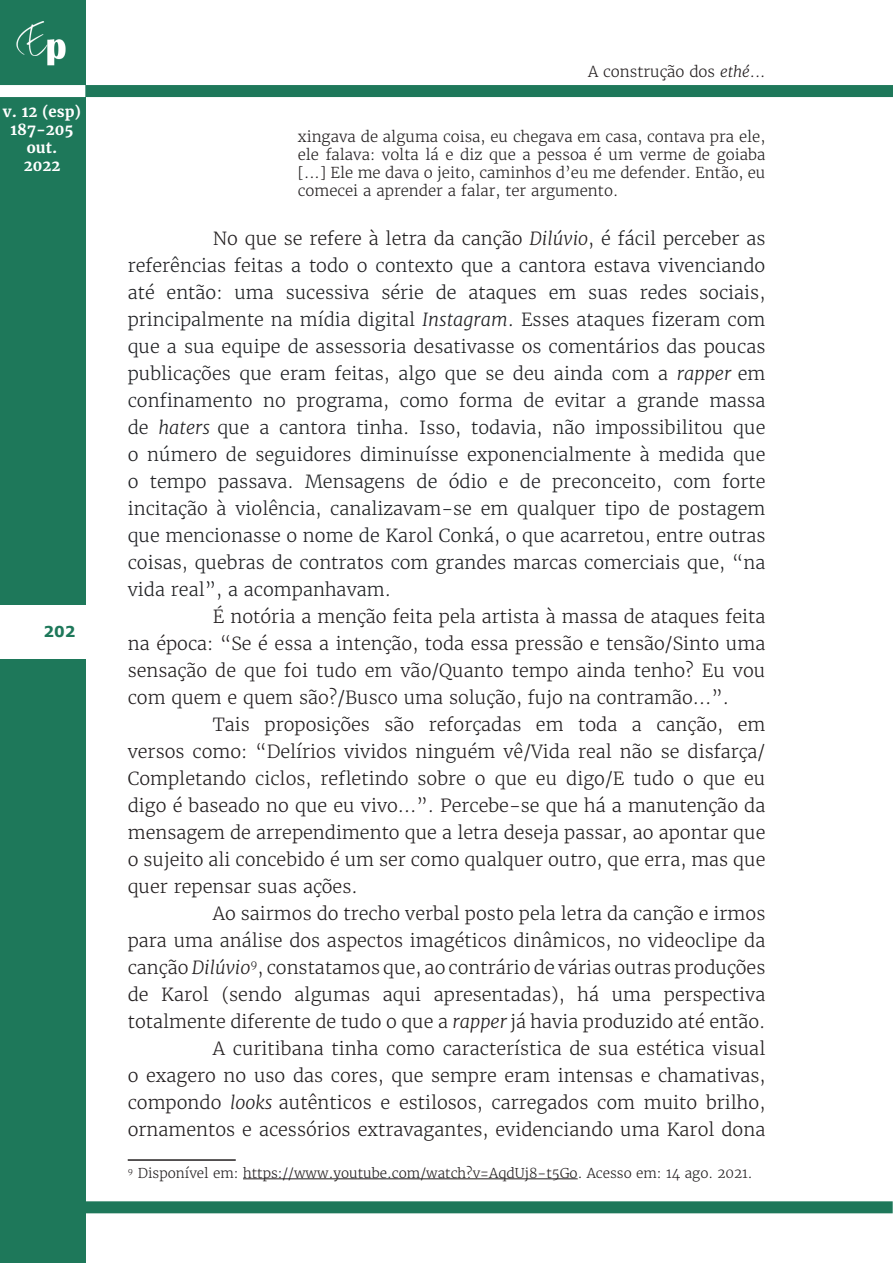
<style>
.page{position:relative;width:893px;height:1263px;background:#fff}
.page>*{position:absolute;margin:0;border:0;box-sizing:border-box;transform-origin:0 0}
.Corpo_do_artigo{font:300 18px/27px "Merriweather";color:#231f20;text-align:justify}
.Corpo_do_artigo-2{font:300 18px/27px "Merriweather";color:#202124;text-align:justify}
.Citação__4L{font:300 15px/18px "Merriweather";color:#231f20;text-align:justify}
.t1{font:700 15px/18px "Merriweather";color:#fff;text-align:center}
.t2{font:700 15px "Verdana";color:#1e785a}
.Rodapé{font:300 13.5px "Merriweather";color:#231f20}
.s1{font-style:italic}
.s2{color:#231f20}
.s3{font-style:italic;color:#231f20}
</style>
<div class="page">
<div style="left:0;top:0;width:85px;height:1263px;background:#1e785a"></div>
<img style="left:16px;top:21px;width:50px;height:45px">
<div style="left:85px;top:85px;width:808px;height:12px;background:#1e785a"></div>
<div style="left:0;top:85px;width:85px;height:12px;background:#fff"></div>
<div style="left:0;top:605px;width:85px;height:53px;background:#fff"></div>
<div style="left:84px;top:1201px;width:809px;height:12px;background:#1e785a"></div>
<hr style="left:128px;top:1159px;width:108px;height:2px;background:#231f20">
<hr style="left:243px;top:1178px;width:335px;height:1px;background:#231f20">
<p class="t1" style="left:3px;top:103px;width:80px">v. 12 (esp)<br>187-205 out.<br>2022</p>
<p class="t2" style="left:44px;top:622px;width:33px">202</p>
<p class="Citação__4L" style="left:588px;top:63px;width:179px">A construção dos <span class="s1">ethé</span>...</p>
<p class="Citação__4L" style="left:298px;top:128px;width:469px">xingava de alguma coisa, eu chegava em casa, contava pra ele, ele falava: volta lá e diz que a pessoa é um verme de goiaba [...] Ele me dava o jeito, caminhos d’eu me defender. Então, eu comecei a aprender a falar, ter argumento.</p>
<p class="Corpo_do_artigo-2" style="left:128px;top:225px;width:639px;text-indent:85px"><span class="s2">No que se refere à letra da canção</span> <span class="s3">Dilúvio</span><span class="s2">,</span> é fácil perceber as referências feitas a todo o contexto que a cantora estava vivenciando até então: uma sucessiva série de ataques em suas redes sociais, principalmente na mídia digital <span class="s1">Instagram</span>. Esses ataques fizeram com que a sua equipe de assessoria desativasse os comentários das poucas publicações que eram feitas, algo que se deu ainda com a <span class="s1">rapper</span> em confinamento no programa, como forma de evitar a grande massa de <span class="s1">haters</span> que a cantora tinha. Isso, todavia, não impossibilitou que o número de seguidores diminuísse exponencialmente à medida que o tempo passava. Mensagens de ódio e de preconceito, com forte incitação à violência, canalizavam-se em qualquer tipo de postagem que mencionasse o nome de Karol Conká, o que acarretou, entre outras coisas, quebras de contratos com grandes marcas comerciais que, “na vida real”, a acompanhavam.</p>
<p class="Corpo_do_artigo" style="left:128px;top:603px;width:639px;text-indent:85px">É notória a menção feita pela artista à massa de ataques feita na época: “Se é essa a intenção, toda essa pressão e tensão/Sinto uma sensação de que foi tudo em vão/Quanto tempo ainda tenho? Eu vou com quem e quem são?/Busco uma solução, fujo na contramão…”.</p>
<p class="Corpo_do_artigo" style="left:128px;top:711px;width:639px;text-indent:85px">Tais proposições são reforçadas em toda a canção, em versos como: “Delírios vividos ninguém vê/Vida real não se disfarça/ Completando ciclos, refletindo sobre o que eu digo/E tudo o que eu digo é baseado no que eu vivo…”. Percebe-se que há a manutenção da mensagem de arrependimento que a letra deseja passar, ao apontar que o sujeito ali concebido é um ser como qualquer outro, que erra, mas que quer repensar suas ações.</p>
<p class="Corpo_do_artigo" style="left:128px;top:900px;width:639px;text-indent:85px">Ao sairmos do trecho verbal posto pela letra da canção e irmos para uma análise dos aspectos imagéticos dinâmicos, no videoclipe da canção <span class="s1">Dilúvio</span><sup>9</sup>, constatamos que, ao contrário de várias outras produções de Karol (sendo algumas aqui apresentadas), há uma perspectiva totalmente diferente de tudo o que a <span class="s1">rapper</span> já havia produzido até então.</p>
<p class="Corpo_do_artigo" style="left:128px;top:1035px;width:639px;text-indent:85px">A curitibana tinha como característica de sua estética visual o exagero no uso das cores, que sempre eram intensas e chamativas, compondo <span class="s1">looks</span> autênticos e estilosos, carregados com muito brilho, ornamentos e acessórios extravagantes, evidenciando uma Karol dona</p>
<p class="Rodapé" style="left:128px;top:1165px;width:626px"><sup>9</sup> Disponível em: https://www.youtube.com/watch?v=AqdUj8-t5Go. Acesso em: 14 ago. 2021.</p>
</div>
